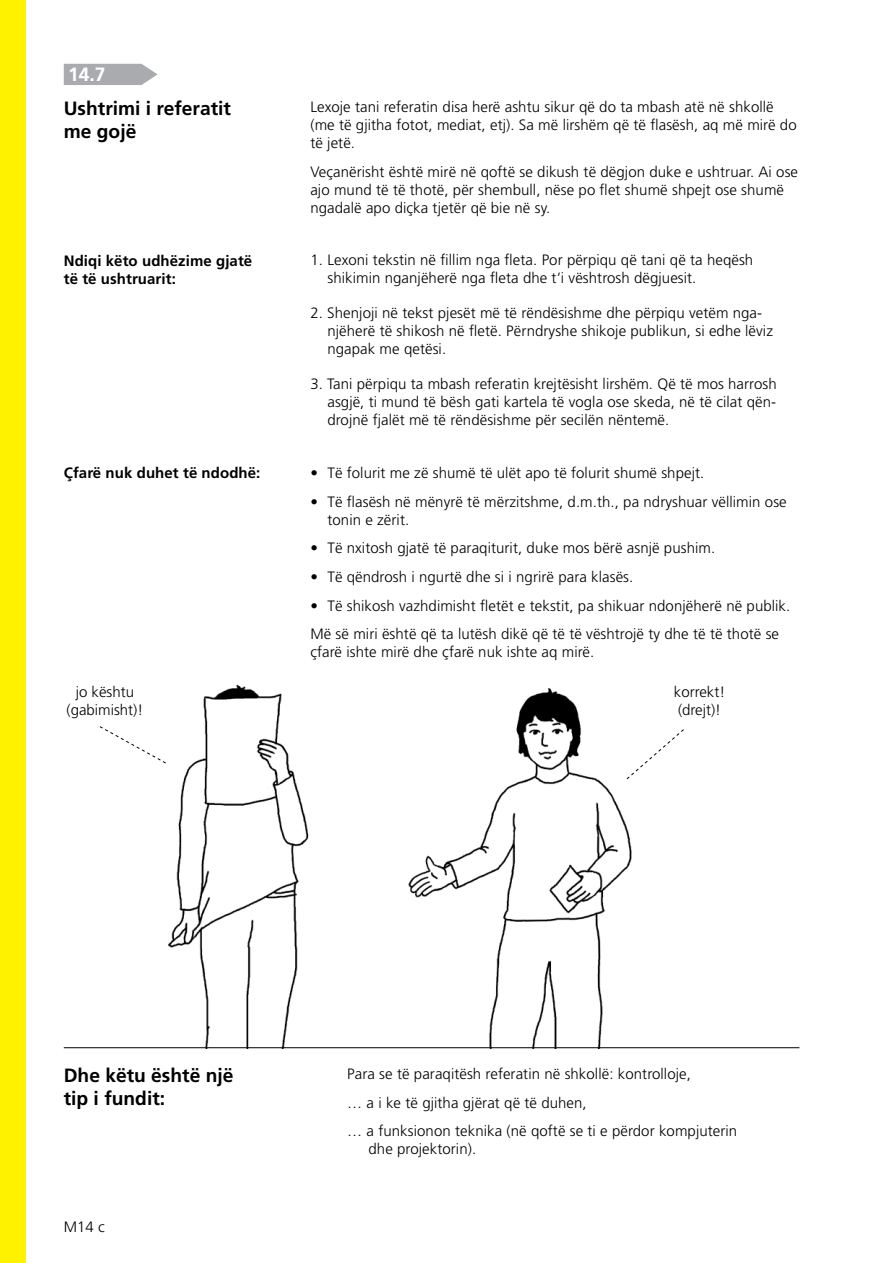
<style>
.page{position:relative;width:893px;height:1263px;background:#fff}
.page>*{position:absolute;margin:0;border:0;box-sizing:border-box;transform-origin:0 0}
.t1{font:700 19.2px/23.1px "Frutiger LT Pro";color:#000}
.t2{font:700 19.2px "Frutiger LT Pro";color:#fff}
.t3{font:300 15px/18px "Frutiger";letter-spacing:.005em;color:#000}
.t4{font:300 15px/18px "Frutiger LT Pro";letter-spacing:.005em;color:#000}
.t5{font:700 15px/18px "Frutiger LT Pro";letter-spacing:.005em;color:#000}
</style>
<div class="page">
<svg style="left:64px;top:64px;width:94px;height:21px;background:#b0b2b5"></svg>
<img style="left:168px;top:684px;width:141px;height:363px">
<img style="left:408px;top:688px;width:224px;height:359px">
<hr style="left:64px;top:1047px;width:735px;height:1px;background:#000">
<svg style="left:99px;top:726px;width:67px;height:38px"></svg>
<svg style="left:626px;top:728px;width:58px;height:52px"></svg>
<div style="left:0;top:0;width:26px;height:1263px;background:#fff200"></div>
<p class="t2" style="left:68px;top:63px;width:39px">14.7</p>
<p class="t1" style="left:64px;top:97px;width:169px">Ushtrimi i referatit me gojë</p>
<p class="t5" style="left:64px;top:252px;width:190px">Ndiqi këto udhëzime gjatë të të ushtruarit:</p>
<p class="t5" style="left:64px;top:464px;width:198px">Çfarë nuk duhet të ndodhë:</p>
<p class="t4" style="left:310px;top:98px;width:488px">Lexoje tani referatin disa herë ashtu sikur që do ta mbash atë në shkollë (me të gjitha fotot, mediat, etj). Sa më lirshëm që të flasësh, aq më mirë do të jetë.</p>
<p class="t3" style="left:310px;top:163px;width:489px">Veçanërisht është mirë në qoftë se dikush të dëgjon duke e ushtruar. Ai ose ajo mund të të thotë, për shembull, nëse po flet shumë shpejt ose shumë ngadalë apo diçka tjetër që bie në sy.</p>
<p class="t3" style="left:327px;top:251px;width:427px;text-indent:-17px">1. Lexoni tekstin në fillim nga fleta. Por përpiqu që tani që ta heqësh shikimin nganjëherë nga fleta dhe t‘i vështrosh dëgjuesit.</p>
<p class="t3" style="left:327px;top:304px;width:447px;text-indent:-17px">2. Shenjoji në tekst pjesët më të rëndësishme dhe përpiqu vetëm nga&shy;njëherë të shikosh në fletë. Përndryshe shikoje publikun, si edhe lëviz ngapak me qetësi.</p>
<p class="t3" style="left:327px;top:375px;width:451px;text-align:justify;text-indent:-17px">3. Tani përpiqu ta mbash referatin krejtësisht lirshëm. Që të mos harrosh asgjë, ti mund të bësh gati kartela të vogla ose skeda, në të cilat qën&shy;drojnë fjalët më të rëndësishme për secilën nëntemë.</p>
<p class="t3" style="left:310px;top:464px;width:395px">• Të folurit me zë shumë të ulët apo të folurit shumë shpejt.</p>
<p class="t3" style="left:327px;top:492px;width:461px;text-indent:-17px">• Të flasësh në mënyrë të mërzitshme, d.m.th., pa ndryshuar vëllimin ose tonin e zërit.</p>
<p class="t3" style="left:310px;top:539px;width:406px">• Të nxitosh gjatë të paraqiturit, duke mos bërë asnjë pushim.</p>
<p class="t3" style="left:310px;top:568px;width:324px">• Të qëndrosh i ngurtë dhe si i ngrirë para klasës.</p>
<p class="t3" style="left:310px;top:596px;width:481px">• Të shikosh vazhdimisht fletët e tekstit, pa shikuar ndonjëherë në publik.</p>
<p class="t4" style="left:310px;top:625px;width:470px">Më së miri është që ta lutësh dikë që të të vështrojë ty dhe të të thotë se çfarë ishte mirë dhe çfarë nuk ishte aq mirë.</p>
<p class="t3" style="left:67px;top:683px;width:78px;text-align:center">jo kështu (gabimisht)!</p>
<p class="t3" style="left:674px;top:683px;width:53px">korrekt! (drejt)!</p>
<p class="t1" style="left:64px;top:1064px;width:171px">Dhe këtu është një tip i fundit:</p>
<p class="t3" style="left:64px;top:1218px;width:43px">M14 c</p>
<p class="t4" style="left:347px;top:1059px;width:391px;line-height:28.7px">Para se të paraqitësh referatin në shkollë: kontrolloje,<br>… a i ke të gjitha gjërat që të duhen,<br>… a funksionon teknika (në qoftë se ti e përdor kompjuterin</p>
<p class="t4" style="left:369px;top:1140px;width:109px">dhe projektorin).</p>
</div>
